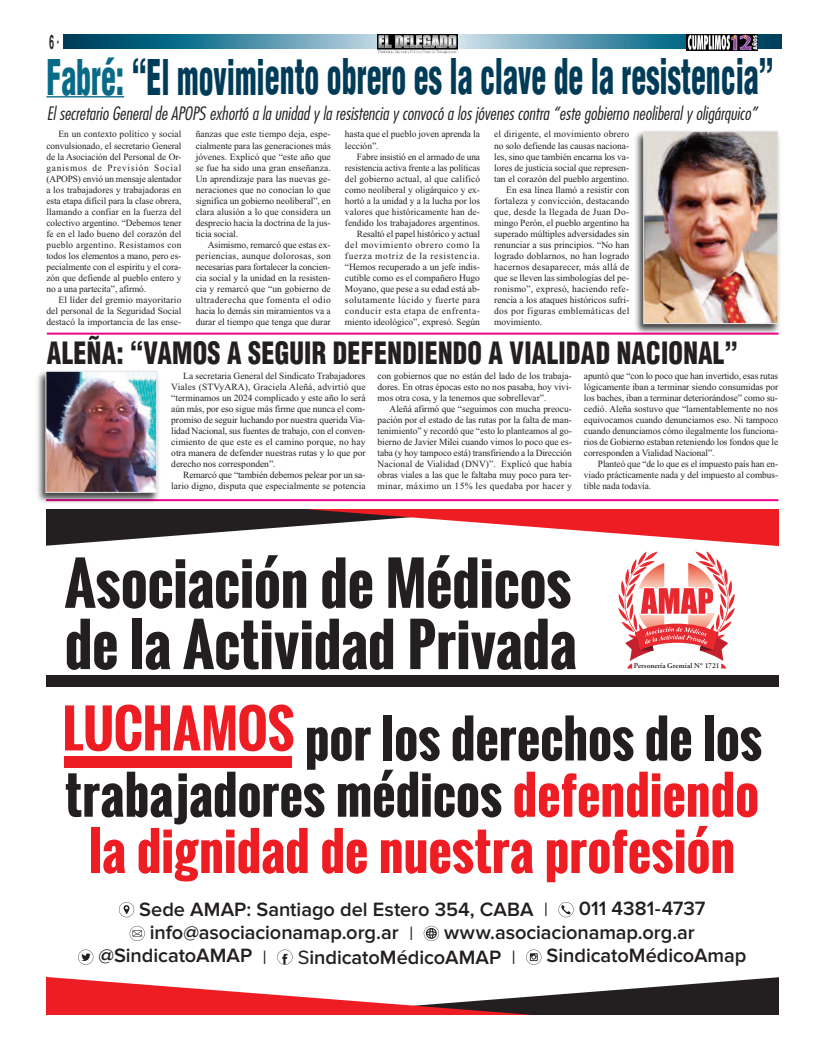
<style>
.page{position:relative;width:823px;height:1049px;background:#fff}
.page>*{position:absolute;margin:0;border:0;box-sizing:border-box;transform-origin:0 0}
.t1{font:700 57.4px/61.2px "Oswald";letter-spacing:-.01em;color:#231f20}
.t2{font:700 51.2px/56.3px "Oswald";letter-spacing:-.005em;color:#ee1d23;text-align:center}
.t3{font:900 condensed 48px "Helv Cond Blk";color:#003b57;scale:.62 1}
.t4{font:900 condensed 30px "Helv Cond Blk";letter-spacing:.01em;color:#231f20;scale:.87 1}
.t5{font:600 20px "Proxima Nova";letter-spacing:-.005em;color:#231f20}
.t6{font:700 19.9px "Arial";color:#231f20;scale:.45 1}
.t7{font:18px "Futura Lt Cn BT Italic";color:#231f20}
.t8{font:9.5px/11px "Times New Roman";letter-spacing:-.005em;color:#231f20;text-align:justify}
.t9{font:9.5px "Times New Roman";letter-spacing:.015em;color:#231f20}
.t10{font:9.5px "Times New Roman";letter-spacing:.02em;color:#231f20}
.t11{font:9.5px "Times New Roman";letter-spacing:.03em;color:#231f20}
.t12{font:600 7.5px "Adobe Garamond Pro";letter-spacing:.01em;color:#231f20}
.s1{color:#086a87}
.s2{color:#231f20}
.s3{font-weight:300}
.s4{font-weight:400}
</style>
<div class="page">
<svg style="left:63px;top:35px;width:717px;height:14px;background:#4b8ba4"></svg>
<img style="left:377px;top:35px;width:80px;height:19px">
<hr style="left:46px;top:96px;width:78px;height:2px;background:#086a87">
<img style="left:630px;top:131px;width:150px;height:204px">
<img style="left:644px;top:133px;width:131px;height:189px">
<div style="left:642px;top:131px;width:135px;height:193px;border:1px solid #e7e8e9"></div>
<hr style="left:46px;top:499px;width:731px;height:2px;background:#ed028c">
<div style="left:686px;top:34px;width:71px;height:17px;background:#040503"></div>
<svg style="left:687px;top:35px;width:70px;height:15px"></svg>
<svg style="left:119px;top:902px;width:15px;height:15px"></svg>
<svg style="left:558px;top:902px;width:15px;height:15px"></svg>
<svg style="left:130px;top:926px;width:15px;height:15px"></svg>
<svg style="left:423px;top:926px;width:15px;height:15px"></svg>
<svg style="left:78px;top:949px;width:15px;height:16px"></svg>
<svg style="left:277px;top:949px;width:15px;height:16px"></svg>
<svg style="left:526px;top:949px;width:15px;height:16px"></svg>
<div style="left:46px;top:675px;width:731px;height:12px;background:#231f20"></div>
<div style="left:65px;top:756px;width:226px;height:11px;background:#ee1d23"></div>
<svg style="left:46px;top:977px;width:731px;height:38px"></svg>
<svg style="left:46px;top:509px;width:731px;height:159px"></svg>
<img style="left:37px;top:371px;width:125px;height:132px">
<img style="left:47px;top:373px;width:108px;height:118px">
<div style="left:45px;top:371px;width:112px;height:122px;border:1px solid #e7e8e9"></div>
<hr style="left:47px;top:333px;width:731px;height:2px;background:#ed028c">
<h3 class="t6" style="left:49px;top:31px;width:25px">6 ·</h3>
<h3 class="t3" style="left:46px;top:50px;width:1173px"><span class="s1">Fabré:</span> “El movimiento obrero es la clave de la resistencia”</h3>
<h3 class="t7" style="left:47px;top:104px;width:711px">El secretario General de APOPS exhortó a la unidad y la resistencia y convocó a los jóvenes contra “este gobierno neoliberal y oligárquico”</h3>
<p class="t8" style="left:46px;top:129px;width:136px;text-indent:12px">En un contexto político y social convulsionado, el secretario General de la Asociación del Personal de Or&shy;ganismos de Previsión Social (APOPS) envió un mensaje alentador a los trabajadores y trabajadoras en esta etapa difícil para la clase obrera, llamando a confiar en la fuerza del colectivo argentino. “Debemos tener fe en el lado bueno del corazón del pueblo argentino. Resistamos con todos los elementos a mano, pero es&shy;pecialmente con el espíritu y el cora&shy;zón que defiende al pueblo entero y no a una partecita”, afirmó.</p>
<p class="t8" style="left:46px;top:294px;width:136px;text-indent:12px">El líder del gremio mayoritario del personal de la Seguridad Social destacó la importancia de las ense-</p>
<p class="t8" style="left:195px;top:129px;width:136px">ñanzas que este tiempo deja, espe&shy;cialmente para las generaciones más jóvenes. Explicó que “este año que se fue ha sido una gran enseñanza.<br>Un aprendizaje para las nuevas ge&shy;neraciones que no conocían lo que significa un gobierno neoliberal”, en clara alusión a lo que considera un desprecio hacia la doctrina de la jus&shy;ticia social.</p>
<p class="t8" style="left:195px;top:239px;width:136px;text-indent:12px">Asimismo, remarcó que estas ex&shy;periencias, aunque dolorosas, son necesarias para fortalecer la concien&shy;cia social y la unidad en la resisten&shy;cia y remarcó que “un gobierno de ultraderecha que fomenta el odio hacia lo demás sin miramientos va a durar el tiempo que tenga que durar</p>
<p class="t8" style="left:345px;top:129px;width:136px">hasta que el pueblo joven aprenda la lección”.</p>
<p class="t8" style="left:345px;top:151px;width:136px;text-align:right">Fabre insistió en el armado de una resistencia activa frente a las políticas del gobierno actual, al que calificó como neoliberal y oligárquico y ex&shy;hortó a la unidad y a la lucha por los valores que históricamente han de&shy;fendido los trabajadores argentinos.<br>Resaltó el papel histórico y actual del movimiento obrero como la fuerza motriz de la resistencia. “Hemos recuperado a un jefe indis&shy;cutible como es el compañero Hugo Moyano, que pese a su edad está ab&shy;solutamente lúcido y fuerte para conducir esta etapa de enfrenta&shy;miento ideológico”, expresó. Según</p>
<p class="t9" style="left:494px;top:129px;width:136px">el dirigente, el movimiento obrero</p>
<p class="t8" style="left:494px;top:140px;width:136px">no solo defiende las causas naciona-</p>
<p class="t8" style="left:494px;top:151px;width:136px">les, sino que también encarna los va-</p>
<p class="t8" style="left:494px;top:162px;width:136px">lores de justicia social que represen-</p>
<p class="t8" style="left:494px;top:173px;width:136px">tan el corazón del pueblo argentino.</p>
<p class="t8" style="left:506px;top:184px;width:124px">En esa línea llamó a resistir con</p>
<p class="t8" style="left:494px;top:195px;width:136px">fortaleza y convicción, destacando</p>
<p class="t10" style="left:494px;top:206px;width:136px">que, desde la llegada de Juan Do-</p>
<p class="t8" style="left:494px;top:217px;width:136px">mingo Perón, el pueblo argentino ha</p>
<p class="t8" style="left:494px;top:228px;width:136px">superado múltiples adversidades sin</p>
<p class="t8" style="left:494px;top:239px;width:136px">renunciar a sus principios. “No han</p>
<p class="t8" style="left:494px;top:250px;width:136px">logrado doblarnos, no han logrado</p>
<p class="t10" style="left:494px;top:261px;width:136px">hacernos desaparecer, más allá de</p>
<p class="t8" style="left:494px;top:272px;width:136px">que se lleven las simbologías del pe-</p>
<p class="t9" style="left:494px;top:283px;width:136px">ronismo”, expresó, haciendo refe-</p>
<p class="t8" style="left:494px;top:294px;width:136px">rencia a los ataques históricos sufri-</p>
<p class="t11" style="left:494px;top:305px;width:136px">dos por figuras emblemáticas del</p>
<p class="t8" style="left:494px;top:316px;width:49px">movimiento.</p>
<h3 class="t4" style="left:47px;top:336px;width:795px">ALEÑA: “VAMOS A SEGUIR DEFENDIENDO A VIALIDAD NACIONAL”</h3>
<p class="t8" style="left:171px;top:371px;width:196px;text-indent:12px">La secretaria General del Sindicato Trabajadores Viales (STVyARA), Graciela Aleñá, advirtió que “terminamos un 2024 complicado y este año lo será aún más, por eso sigue más firme que nunca el com&shy;promiso de seguir luchando por nuestra querida Via&shy;lidad Nacional, sus fuentes de trabajo, con el conven&shy;cimiento de que este es el camino porque, no hay otra manera de defender nuestras rutas y lo que por derecho nos corresponden”.</p>
<p class="t8" style="left:171px;top:470px;width:196px;text-align:right">Remarcó que “también debemos pelear por un sa&shy;lario digno, disputa que especialmente se potencia</p>
<p class="t8" style="left:377px;top:371px;width:195px">con gobiernos que no están del lado de los trabaja&shy;dores. En otras épocas esto no nos pasaba, hoy vivi&shy;mos otra cosa, y la tenemos que sobrellevar”.</p>
<p class="t8" style="left:377px;top:404px;width:196px;text-indent:12px">Aleñá afirmó que “seguimos con mucha preocu&shy;pación por el estado de las rutas por la falta de man&shy;tenimiento” y recordó que “esto lo planteamos al go&shy;bierno de Javier Milei cuando vimos lo poco que es&shy;taba (y hoy tampoco está) transfiriendo a la Dirección Nacional de Vialidad (DNV)”. Explicó que había obras viales a las que le faltaba muy poco para ter&shy;minar, máximo un 15% les quedaba por hacer y</p>
<p class="t8" style="left:583px;top:371px;width:196px">apuntó que “con lo poco que han invertido, esas rutas lógicamente iban a terminar siendo consumidas por los baches, iban a terminar deteriorándose” como su&shy;cedió. Aleña sostuvo que “lamentablemente no nos equivocamos cuando denunciamos eso. Ni tampoco cuando denunciamos cómo ilegalmente los funciona&shy;rios de Gobierno estaban reteniendo los fondos que le corresponden a Vialidad Nacional”.</p>
<p class="t8" style="left:583px;top:459px;width:195px;text-indent:14px">Planteó que “de lo que es el impuesto país han en&shy;viado prácticamente nada y del impuesto al combus&shy;tible nada todavía.</p>
<h1 class="t1" style="left:65px;top:557px;width:513px">Asociación de Médicos de la Actividad Privada</h1>
<p class="t12" style="left:633px;top:663px;width:87px">Personería Gremial N° 1721</p>
<h2 class="t2" style="left:62px;top:715px;width:700px">LUCHAMOS <span class="s2">por los derechos de los trabajadores médicos</span> defendiendo la dignidad de nuestra profesión</h2>
<h3 class="t5" style="left:139px;top:903px;width:410px">Sede AMAP: Santiago del Estero 354, CABA <span class="s3">I</span></h3>
<h3 class="t5" style="left:578px;top:901px;width:128px">011 4381-4737</h3>
<h3 class="t5" style="left:150px;top:925px;width:265px">info@asociacionamap.org.ar <span class="s3">I</span></h3>
<h3 class="t5" style="left:444px;top:925px;width:252px">www.asociacionamap.org.ar</h3>
<h3 class="t5" style="left:98px;top:949px;width:170px">@SindicatoAMAP <span class="s3">I</span></h3>
<h3 class="t5" style="left:297px;top:950px;width:219px"><span class="s4">S</span>indicatoMédicoAMAP <span class="s3">I</span></h3>
<h3 class="t5" style="left:546px;top:949px;width:201px">SindicatoMédicoAmap</h3>
</div>
